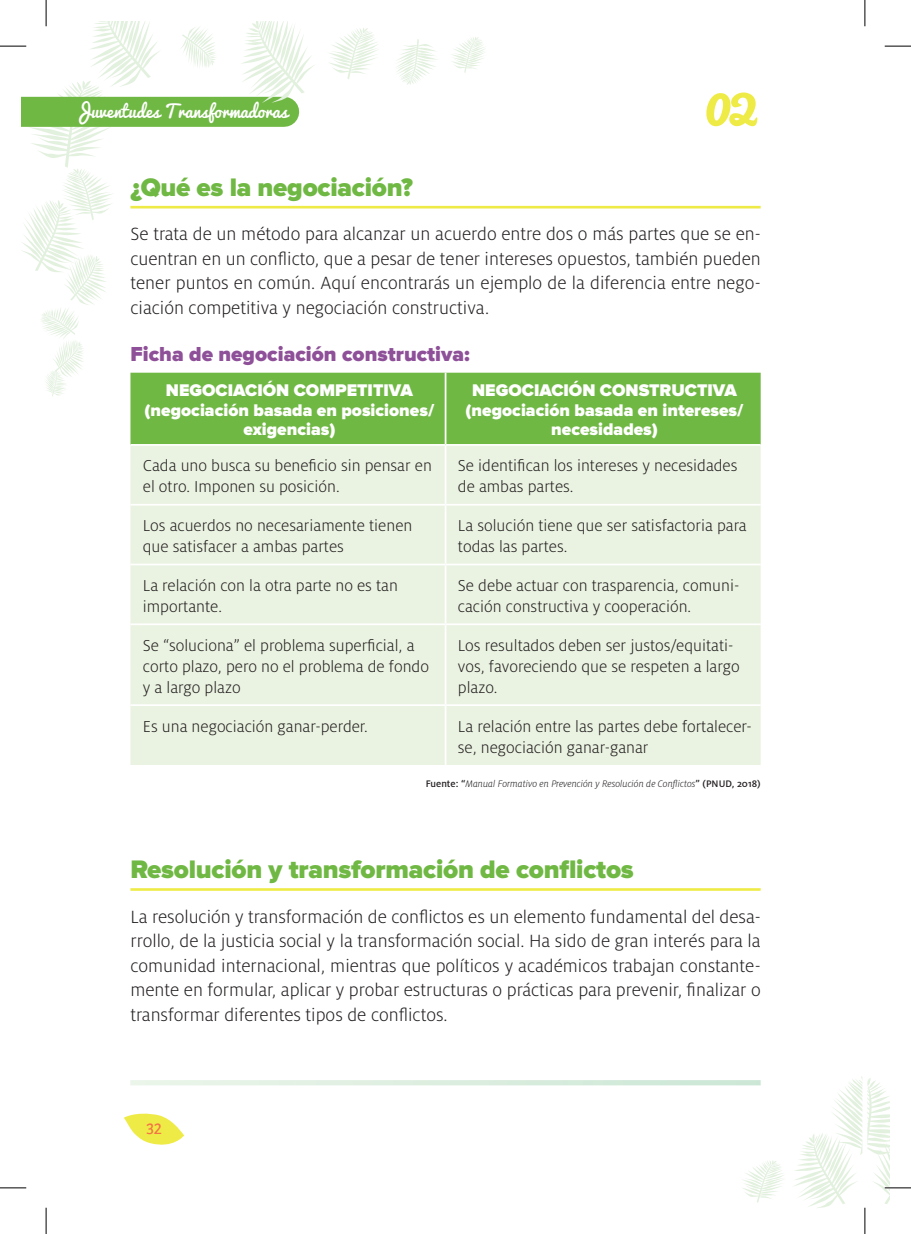
<style>
.page{position:relative;width:911px;height:1234px;background:#fff}
.page>*{position:absolute;margin:0;border:0;box-sizing:border-box;transform-origin:0 0}
.t1{font:64.05px "Pacifico";color:#efeb46}
.t2{font:900 26.25px "Proxima Nova";letter-spacing:-.01em;color:#70b844}
.t3{font:900 21px "Proxima Nova";color:#8e5098}
.t4{font:300 19.6px/24.5px "Milo OT";color:#231f20;text-align:justify}
.t5{font:300 17.5px/21px "Milo OT";color:#231f20}
.t6{font:900 17.5px/19.2px "Proxima Nova";color:#fff;text-align:center}
.t7{font:17.5px "Pacifico";color:#fff}
.t8{font:15.75px "Bree";color:#f37545}
.t9{font:italic 300 10.5px "Milo OT";color:#231f20}
.s1{font-weight:500;font-style:normal}
</style>
<div class="page">
<hr style="left:130px;top:206px;width:630px;height:2px;background:#efeb46">
<hr style="left:130px;top:888px;width:630px;height:2px;background:#efeb46">
<div style="left:130px;top:372px;width:630px;height:72px;background:#70b844"></div>
<div style="left:130px;top:446px;width:630px;height:318px;background:#eaf3e1"></div>
<hr style="left:445px;top:372px;width:1px;height:72px;background:#fff">
<hr style="left:445px;top:445px;width:1px;height:58px;background:#fff">
<hr style="left:130px;top:503px;width:315px;height:2px;background:#fff">
<hr style="left:445px;top:503px;width:315px;height:2px;background:#fff">
<hr style="left:445px;top:505px;width:1px;height:58px;background:#fff">
<hr style="left:130px;top:563px;width:315px;height:2px;background:#fff">
<hr style="left:445px;top:563px;width:315px;height:2px;background:#fff">
<hr style="left:445px;top:565px;width:1px;height:58px;background:#fff">
<hr style="left:130px;top:623px;width:315px;height:2px;background:#fff">
<hr style="left:445px;top:623px;width:315px;height:2px;background:#fff">
<hr style="left:445px;top:625px;width:1px;height:79px;background:#fff">
<hr style="left:130px;top:704px;width:315px;height:2px;background:#fff">
<hr style="left:445px;top:704px;width:315px;height:2px;background:#fff">
<hr style="left:445px;top:706px;width:1px;height:58px;background:#fff">
<svg style="left:124px;top:1113px;width:60px;height:32px"></svg>
<div style="left:21px;top:97px;width:263px;height:30px;background:#70b844"></div>
<svg style="left:130px;top:1080px;width:630px;height:5px;background:#dceedf"></svg>
<svg style="left:240px;top:21px;width:74px;height:82px"></svg>
<svg style="left:329px;top:28px;width:49px;height:51px"></svg>
<svg style="left:452px;top:37px;width:33px;height:36px"></svg>
<svg style="left:397px;top:39px;width:40px;height:46px"></svg>
<svg style="left:181px;top:27px;width:35px;height:40px"></svg>
<svg style="left:743px;top:1160px;width:41px;height:42px"></svg>
<svg style="left:884px;top:46px;width:27px;height:1px"></svg>
<svg style="left:0;top:1187px;width:26px;height:1px"></svg>
<svg style="left:0;top:0;width:161px;height:396px"></svg>
<svg style="left:46px;top:1207px;width:1px;height:26px"></svg>
<svg style="left:864px;top:0;width:1px;height:26px"></svg>
<svg style="left:794px;top:1076px;width:117px;height:157px"></svg>
<p class="t7" style="left:74px;top:102px;width:215px">Juventudes Transformadoras</p>
<h1 class="t1" style="left:705px;top:67px;width:54px">02</h1>
<h2 class="t2" style="left:130px;top:172px;width:284px">¿Qué es la negociación?</h2>
<p class="t4" style="left:130px;top:222px;width:632px">Se trata de un método para alcanzar un acuerdo entre dos o más partes que se en&shy;cuentran en un conflicto, que a pesar de tener intereses opuestos, también pueden tener puntos en común. Aquí encontrarás un ejemplo de la diferencia entre nego&shy;ciación competitiva y negociación constructiva.</p>
<p class="t3" style="left:130px;top:341px;width:341px">Ficha de negociación constructiva:</p>
<p class="t6" style="left:145px;top:381px;width:291px">NEGOCIACIÓN COMPETITIVA (negociación basada en posiciones/ exigencias)</p>
<p class="t6" style="left:465px;top:381px;width:279px">NEGOCIACIÓN CONSTRUCTIVA (negociación basada en intereses/ necesidades)</p>
<p class="t5" style="left:143px;top:455px;width:290px">Cada uno busca su beneficio sin pensar en el otro. Imponen su posición.</p>
<p class="t5" style="left:458px;top:455px;width:281px">Se identifican los intereses y necesidades de ambas partes.</p>
<p class="t5" style="left:143px;top:515px;width:271px">Los acuerdos no necesariamente tienen que satisfacer a ambas partes</p>
<p class="t5" style="left:458px;top:515px;width:290px">La solución tiene que ser satisfactoria para todas las partes.</p>
<p class="t5" style="left:143px;top:575px;width:256px">La relación con la otra parte no es tan importante.</p>
<p class="t5" style="left:458px;top:575px;width:283px">Se debe actuar con trasparencia, comuni&shy;cación constructiva y cooperación.</p>
<p class="t5" style="left:143px;top:635px;width:288px">Se “soluciona” el problema superficial, a corto plazo, pero no el problema de fondo y a largo plazo</p>
<p class="t5" style="left:458px;top:635px;width:283px">Los resultados deben ser justos/equitati&shy;vos, favoreciendo que se respeten a largo plazo.</p>
<p class="t5" style="left:143px;top:715px;width:226px">Es una negociación ganar-perder.</p>
<p class="t5" style="left:458px;top:715px;width:295px">La relación entre las partes debe fortalecer&shy;se, negociación ganar-ganar</p>
<p class="t9" style="left:426px;top:778px;width:336px"><span class="s1">Fuente: “</span>Manual Formativo en Prevención y Resolución de Conflictos<span class="s1">” (PNUD, 2018)</span></p>
<h2 class="t2" style="left:130px;top:854px;width:505px">Resolución y transformación de conflictos</h2>
<p class="t4" style="left:130px;top:904px;width:632px">La resolución y transformación de conflictos es un elemento fundamental del desa&shy;rrollo, de la justicia social y la transformación social. Ha sido de gran interés para la comunidad internacional, mientras que políticos y académicos trabajan constante&shy;mente en formular, aplicar y probar estructuras o prácticas para prevenir, finalizar o transformar diferentes tipos de conflictos.</p>
<p class="t8" style="left:146px;top:1116px;width:17px">32</p>
</div>
